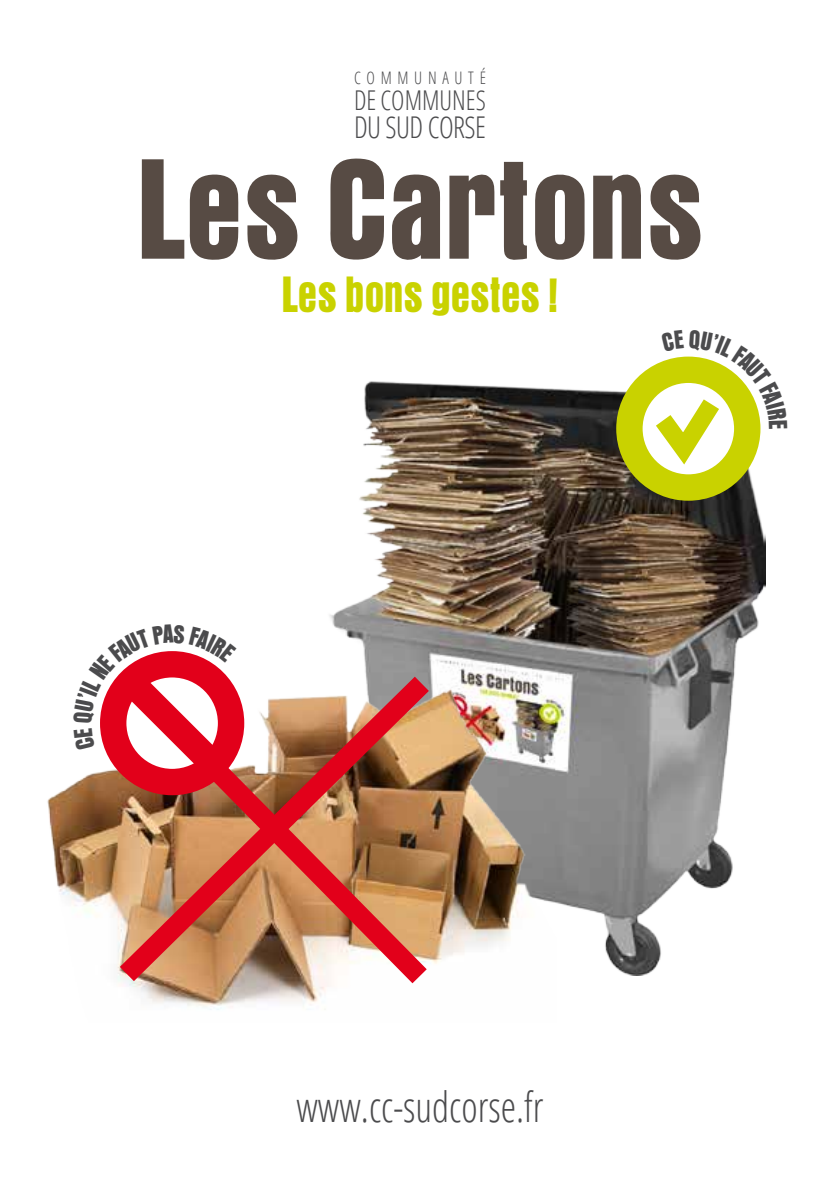
<style>
.page{position:relative;width:840px;height:1191px;background:#fff}
.page>*{position:absolute;margin:0;border:0;box-sizing:border-box;transform-origin:0 0}
.t1{font:112px "Ostara";color:#574b44}
.t2{font:300 condensed 41.6px "Open Sans";color:#4b4b4d;scale:.94 1}
.t3{font:40px "Ostara";color:#c9d200;scale:.94 1}
.t4{font:300 condensed 30px "Open Sans";letter-spacing:-.02em;color:#4b4b4d;scale:.94 1}
.t5{font:300 condensed 27.2px "Open Sans";color:#4b4b4d;scale:.94 1}
.t6{font:300 condensed 17.2px "Open Sans";letter-spacing:.35em;color:#4b4b4d;scale:.94 1}
</style>
<div class="page">
<img style="left:329px;top:381px;width:436px;height:594px">
<img style="left:47px;top:664px;width:509px;height:346px">
<div style="left:616px;top:356px;width:144px;height:145px;border:26px solid #c9d200;border-radius:50%"></div>
<img style="left:98px;top:655px;width:352px;height:347px">
<svg style="left:73px;top:651px;width:179px;height:152px"></svg>
<svg style="left:637px;top:356px;width:128px;height:124px"></svg>
<p class="t6" style="left:354px;top:66px;width:142px">COMMUNAUTÉ</p>
<p class="t5" style="left:354px;top:81px;width:142px">DE COMMUNES</p>
<p class="t4" style="left:354px;top:107px;width:142px">DU SUD CORSE</p>
<h1 class="t1" style="left:136px;top:132px;width:569px">Les Cartons</h1>
<p class="t3" style="left:281px;top:267px;width:296px">Les bons gestes !</p>
<p class="t2" style="left:296px;top:1079px;width:264px">www.cc-sudcorse.fr</p>
</div>
